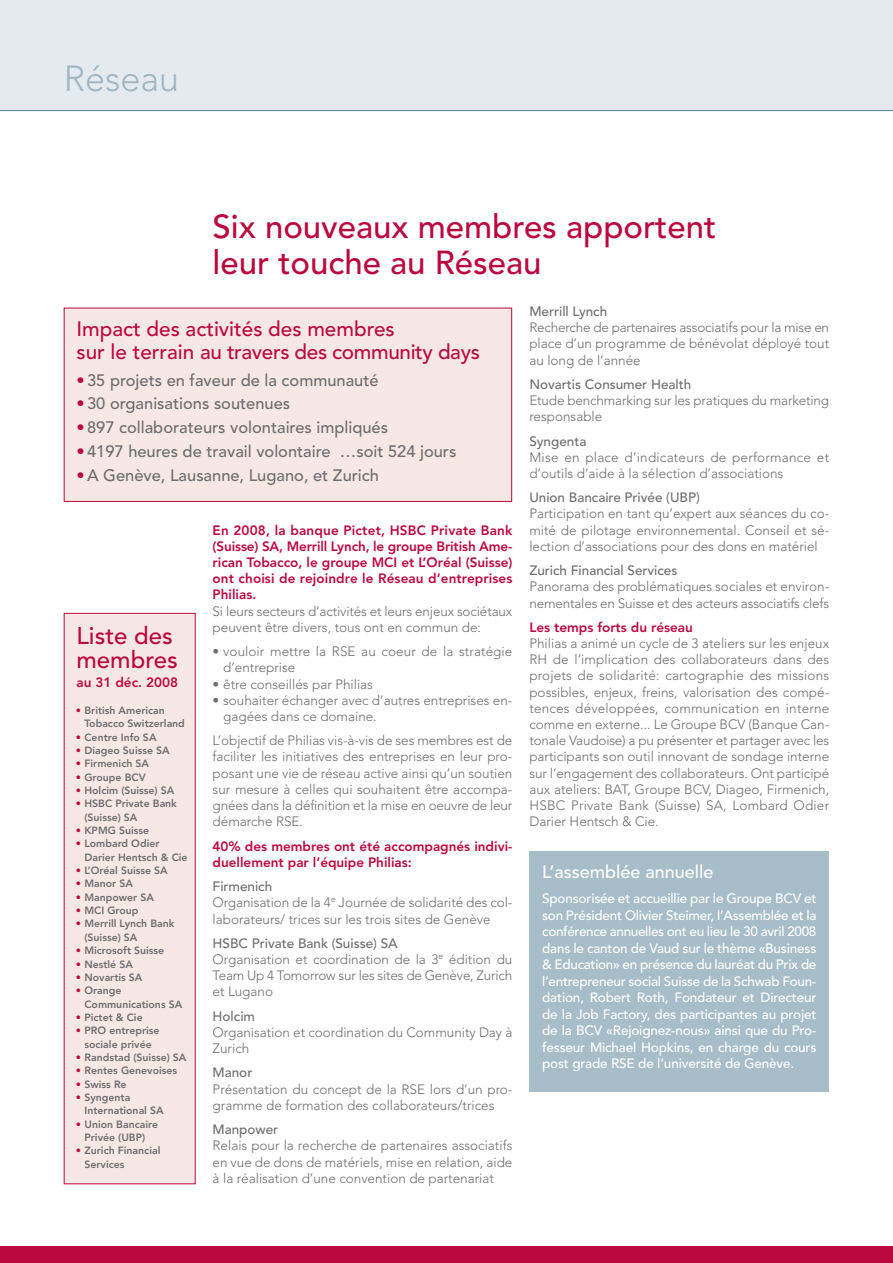
<style>
.page{position:relative;width:893px;height:1263px;background:#fff}
.page>*{position:absolute;margin:0;border:0;box-sizing:border-box;transform-origin:0 0}
.t1{font:300 36px "Avenir";color:#a0b7c3}
.t2{font:500 33px/36px "Avenir";color:#ba093e}
.t3{font:500 24px/24px "Avenir";color:#ba093e}
.t4{font:500 20.7px/22.5px "Avenir";color:#ba093e}
.t5{font:500 18px "Avenir";color:#fff}
.t6{font:500 16.5px "Avenir";color:#6d6e70}
.t7{font:300 13.5px/16.2px "Avenir";color:#6d6e70}
.t8{font:500 13.5px/16.5px "Avenir";letter-spacing:-.01em;color:#fff;text-align:justify}
.t9{font:800 13.5px/16.2px "Avenir";color:#ba093e;text-align:justify}
.t10{font:500 13.5px "Avenir";color:#6d6e70}
.t11{font:800 10.5px/13.4px "Avenir";color:#6d6e70}
.s1{color:#ba093e}
.s2{font-weight:500}
</style>
<div class="page">
<div style="left:0;top:0;width:893px;height:111px;background:#e4ebf0"></div>
<div style="left:0;top:1246px;width:893px;height:17px;background:#ba093e"></div>
<hr style="left:0;top:110px;width:893px;height:1px;background:#638595">
<div style="left:65px;top:308px;width:446px;height:193px;background:#f8e8e5"></div>
<div style="left:64px;top:308px;width:448px;height:194px;border:1px solid #ba093e"></div>
<div style="left:65px;top:614px;width:130px;height:569px;background:#f8e8e5"></div>
<div style="left:529px;top:852px;width:300px;height:240px;background:#a7bdc8"></div>
<h1 class="t1" style="left:64px;top:64px;width:117px">Réseau</h1>
<h2 class="t2" style="left:213px;top:212px;width:505px">Six nouveaux membres apportent leur touche au Réseau</h2>
<h3 class="t4" style="left:77px;top:320px;width:405px">Impact des activités des membres<br>sur le terrain au travers des community days</h3>
<p class="t6" style="left:77px;top:373px;width:304px"><span class="s1">•</span> 35 projets en faveur de la communauté</p>
<p class="t6" style="left:77px;top:397px;width:215px"><span class="s1">•</span> 30 organisations soutenues</p>
<p class="t6" style="left:77px;top:421px;width:313px"><span class="s1">•</span> 897 collabora teurs volontaires impliqués</p>
<p class="t6" style="left:77px;top:444px;width:381px"><span class="s1">•</span> 4197 heures de travail volontaire …soit 524 jours</p>
<p class="t6" style="left:77px;top:468px;width:304px"><span class="s1">•</span> A Genève, Lausanne, Lugano, et Zurich</p>
<h3 class="t3" style="left:77px;top:626px;width:103px">Liste des membres</h3>
<p class="t9" style="left:77px;top:676px;width:103px">au 31 déc. 2008</p>
<p class="t11" style="left:84px;top:704px;width:102px;text-indent:-9px"><span class="s1">•</span> British American<br>Tobacco Switzerland</p>
<p class="t11" style="left:76px;top:731px;width:82px"><span class="s1">•</span> Centre Info SA</p>
<p class="t11" style="left:76px;top:744px;width:95px"><span class="s1">•</span> Diageo Suisse SA</p>
<p class="t11" style="left:76px;top:758px;width:75px"><span class="s1">•</span> Firmenich SA</p>
<p class="t11" style="left:76px;top:771px;width:71px"><span class="s1">•</span> Groupe BCV</p>
<p class="t11" style="left:76px;top:784px;width:100px"><span class="s1">•</span> Holcim (Suisse) SA</p>
<p class="t11" style="left:84px;top:798px;width:94px;text-indent:-9px"><span class="s1">•</span> HSBC Private Bank (Suisse) SA</p>
<p class="t11" style="left:76px;top:824px;width:75px"><span class="s1">•</span> KPMG Suisse</p>
<p class="t11" style="left:84px;top:838px;width:105px;text-indent:-9px"><span class="s1">•</span> Lombard Odier<br>Darier Hentsch &amp; Cie</p>
<p class="t11" style="left:76px;top:865px;width:93px"><span class="s1">•</span> L’Oréal Suisse SA</p>
<p class="t11" style="left:76px;top:878px;width:59px"><span class="s1">•</span> Manor SA</p>
<p class="t11" style="left:76px;top:891px;width:80px"><span class="s1">•</span> Manpower SA</p>
<p class="t11" style="left:76px;top:905px;width:64px"><span class="s1">•</span> MCI Group</p>
<p class="t11" style="left:84px;top:918px;width:91px;text-indent:-9px"><span class="s1">•</span> Merrill Lynch Bank (Suisse) SA</p>
<p class="t11" style="left:76px;top:945px;width:90px"><span class="s1">•</span> Microsoft Suisse</p>
<p class="t11" style="left:76px;top:958px;width:59px"><span class="s1">•</span> Nestlé SA</p>
<p class="t11" style="left:76px;top:971px;width:68px"><span class="s1">•</span> Novartis SA</p>
<p class="t11" style="left:84px;top:985px;width:99px;text-indent:-9px"><span class="s1">•</span> Orange<br>Communications SA</p>
<p class="t11" style="left:76px;top:1011px;width:68px"><span class="s1">•</span> Pictet &amp; Cie</p>
<p class="t11" style="left:76px;top:1025px;width:85px;text-align:center"><span class="s1">•</span> PRO entreprise sociale privée</p>
<p class="t11" style="left:76px;top:1051px;width:112px"><span class="s1">•</span> Randstad (Suisse) SA</p>
<p class="t11" style="left:76px;top:1065px;width:103px"><span class="s1">•</span> Rentes Genevoises</p>
<p class="t11" style="left:76px;top:1078px;width:52px"><span class="s1">•</span> Swiss Re</p>
<p class="t11" style="left:84px;top:1091px;width:81px;text-indent:-9px"><span class="s1">•</span> Syngenta<br>International SA</p>
<p class="t11" style="left:76px;top:1118px;width:84px;text-align:center"><span class="s1">•</span> Union Bancaire<br>Privée (UBP)</p>
<p class="t11" style="left:84px;top:1145px;width:77px;text-indent:-9px"><span class="s1">•</span> Zurich Financial<br>Services</p>
<p class="t9" style="left:213px;top:523px;width:301px">En 2008, la banque Pictet, HSBC Private Bank (Suisse) SA, Merrill Lynch, le groupe British Ame&shy;rican Tobacco, le groupe MCI et L’Oréal (Suisse) ont choisi de rejoindre le Réseau d’entreprises Philias.</p>
<p class="t7" style="left:213px;top:604px;width:301px">Si leurs secteurs d’activités et leurs enjeux sociétaux peuvent être divers, tous ont en commun de:</p>
<p class="t7" style="left:223px;top:644px;width:291px;text-indent:-11px">• vouloir mettre la RSE au coeur de la stratégie d’entreprise</p>
<p class="t7" style="left:213px;top:677px;width:162px">• être conseillés par Philias</p>
<p class="t7" style="left:223px;top:693px;width:291px;text-indent:-11px">• souhaiter échanger avec d’autres entreprises en&shy;gagées dans ce domaine.</p>
<p class="t7" style="left:213px;top:734px;width:301px;text-align:justify">L’objectif de Philias vis-à-vis de ses membres est de faciliter les initiatives des entreprises en leur pro&shy;posant une vie de réseau active ainsi qu’un soutien sur mesure à celles qui souhaitent être accompa&shy;gnées dans la définition et la mise en oeuvre de leur démarche RSE.</p>
<p class="t9" style="left:213px;top:839px;width:301px">40% des membres ont été accompagnés indivi&shy;duellement par l’équipe Philias:</p>
<p class="t7" style="left:213px;top:879px;width:301px"><span class="s2">Firmenich<br></span>Organisation de la 4<sup>e</sup> Journée de solidarité des col&shy;laborateurs/ trices sur les trois sites de Genève</p>
<p class="t7" style="left:213px;top:936px;width:301px"><span class="s2">HSBC Private Bank (Suisse) SA<br></span>Organisation et coordination de la 3<sup>e</sup> édition du Team Up 4 Tomorrow sur les sites de Genève, Zurich et Lugano</p>
<p class="t10" style="left:213px;top:1010px;width:44px">Holcim</p>
<p class="t7" style="left:213px;top:1025px;width:301px">Organisation et coordination du Community Day à<br>Zurich</p>
<p class="t10" style="left:213px;top:1067px;width:41px">Manor</p>
<p class="t7" style="left:213px;top:1082px;width:301px">Présentation du concept de la RSE lors d’un pro&shy;gramme de formation des collaborateurs/trices</p>
<p class="t10" style="left:213px;top:1124px;width:67px">Manpower</p>
<p class="t7" style="left:213px;top:1139px;width:301px;text-align:justify">Relais pour la recherche de partenaires associatifs en vue de dons de matériels, mise en relation, aide à la réalisation d’une convention de partenariat</p>
<p class="t10" style="left:529px;top:306px;width:79px">Merrill Lynch</p>
<p class="t7" style="left:529px;top:320px;width:301px;text-align:justify">Recherche de partenaires associatifs pour la mise en place d’un programme de bénévolat déployé tout au long de l’année</p>
<p class="t10" style="left:529px;top:379px;width:163px">Novartis Consumer Health</p>
<p class="t7" style="left:529px;top:393px;width:301px">Etude benchmarking sur les pratiques du marketing responsable</p>
<p class="t10" style="left:529px;top:435px;width:58px">Syngenta</p>
<p class="t7" style="left:529px;top:450px;width:301px">Mise en place d’indicateurs de performance et d’outils d’aide à la sélection d’associations</p>
<p class="t10" style="left:529px;top:492px;width:172px">Union Bancaire Privée (UBP)</p>
<p class="t7" style="left:529px;top:507px;width:301px;text-align:justify">Participation en tant qu’expert aux séances du co&shy;mité de pilotage environnemental. Conseil et sé&shy;lection d’associations pour des dons en matériel</p>
<p class="t10" style="left:529px;top:565px;width:150px">Zurich Financial Services</p>
<p class="t7" style="left:529px;top:580px;width:301px">Panorama des problématiques sociales et environ&shy;nementales en Suisse et des acteurs associatifs clefs</p>
<p class="t9" style="left:529px;top:620px;width:165px">Les temps forts du réseau</p>
<p class="t7" style="left:529px;top:636px;width:301px;text-align:justify">Philias a animé un cycle de 3 ateliers sur les enjeux RH de l’implication des collaborateurs dans des projets de solidarité: cartographie des missions possibles, enjeux, freins, valorisation des compé&shy;tences développées, communication en interne comme en externe... Le Groupe BCV (Banque Can&shy;tonale Vaudoise) a pu présenter et partager avec les participants son outil innovant de sondage interne sur l’engagement des collaborateurs. Ont participé aux ateliers: BAT, Groupe BCV, Diageo, Firmenich, HSBC Private Bank (Suisse) SA, Lombard Odier Darier Hentsch &amp; Cie.</p>
<h3 class="t5" style="left:542px;top:864px;width:173px">L’assemblée annuelle</h3>
<p class="t8" style="left:542px;top:892px;width:276px">Sponsorisée et accueillie par le Groupe BCV et son Président Olivier Steimer, l’Assemblée et la conférence annuelles ont eu lieu le 30 avril 2008 dans le canton de Vaud sur le thème «Business &amp; Education» en présence du lauréat du Prix de l’entrepreneur social Suisse de la Schwab Foun&shy;dation, Robert Roth, Fondateur et Directeur de la Job Factory, des participantes au projet de la BCV «Rejoignez-nous» ainsi que du Pro&shy;fesseur Michael Hopkins, en charge du cours post grade RSE de l’université de Genève.</p>
</div>
